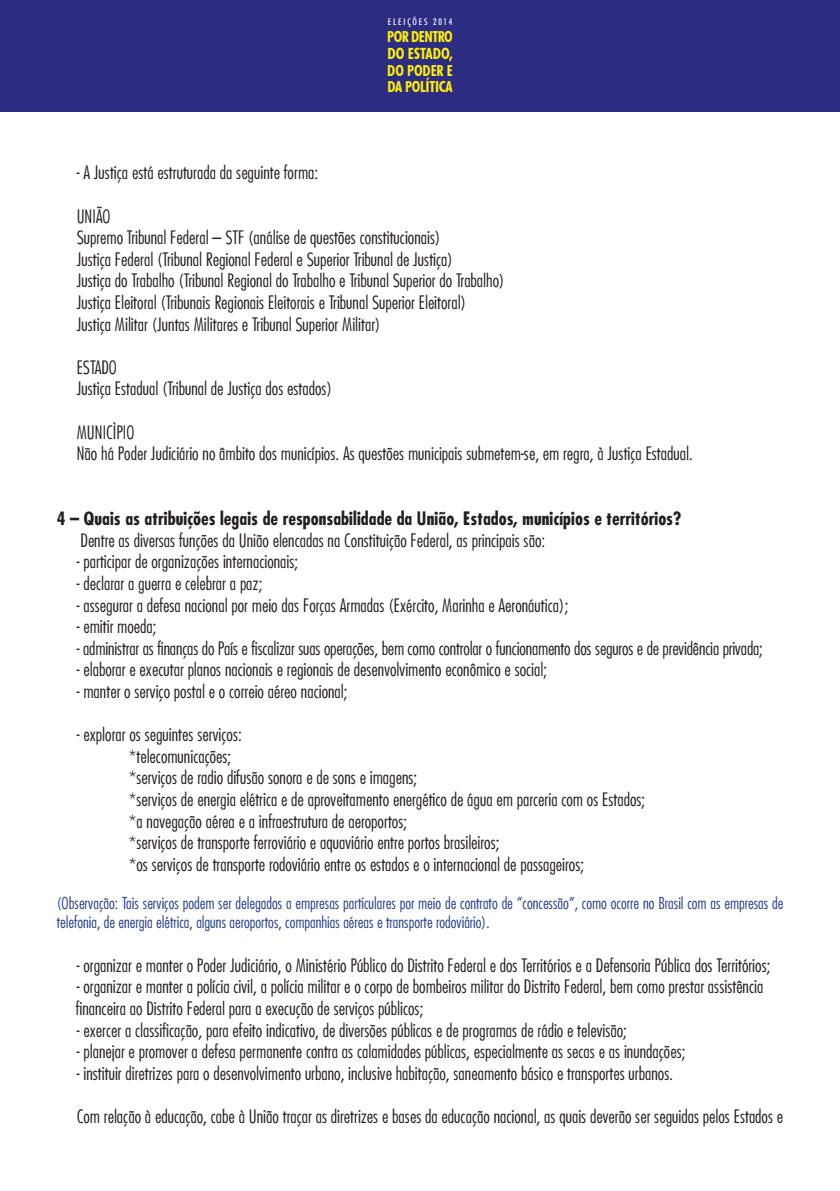
<style>
.page{position:relative;width:840px;height:1191px;background:#fff}
.page>*{position:absolute;margin:0;border:0;box-sizing:border-box;transform-origin:0 0}
.t1{font:300 condensed 18px/21.6px "Futura";letter-spacing:.005em;color:#231f20}
.t2{font:700 condensed 18px "Futura";letter-spacing:.005em;color:#231f20}
.t3{font:300 condensed 16px/19.2px "Futura";letter-spacing:.005em;color:#253f8e}
.t4{font:700 condensed 15.4px "Futura BT";color:#fff100}
.t5{font:700 condensed 15.2px "Futura BT";letter-spacing:-.015em;color:#fff100}
.t6{font:500 condensed 9.2px "Futura BT";letter-spacing:.195em;color:#fff}
</style>
<div class="page">
<div style="left:0;top:0;width:839px;height:112px;background:#2c2c82"></div>
<p class="t6" style="left:387px;top:16px;width:66px">ELEIÇÕES 2014</p>
<p class="t5" style="left:387px;top:28px;width:67px">POR DENTRO</p>
<p class="t4" style="left:387px;top:44px;width:67px">DO ESTADO,</p>
<p class="t5" style="left:387px;top:61px;width:67px">DO PODER E</p>
<p class="t5" style="left:387px;top:78px;width:67px">DA POLÍTICA</p>
<p class="t1" style="left:77px;top:162px;width:243px">- A Justiça está estruturada da seguinte forma:</p>
<p class="t1" style="left:77px;top:205px;width:34px">União</p>
<p class="t1" style="left:77px;top:226px;width:365px">Supremo Tribunal Federal – STF (análise de questões constitucionais)</p>
<p class="t1" style="left:77px;top:248px;width:377px">Justiça Federal (Tribunal Regional Federal e Superior Tribunal de Justiça)</p>
<p class="t1" style="left:77px;top:270px;width:429px">Justiça do Trabalho (Tribunal Regional do Trabalho e Tribunal Superior do Trabalho)</p>
<p class="t1" style="left:77px;top:291px;width:390px">Justiça Eleitoral (Tribunais Regionais Eleitorais e Tribunal Superior Eleitoral)</p>
<p class="t1" style="left:77px;top:313px;width:305px">Justiça Militar (Juntas Militares e Tribunal Superior Militar)</p>
<p class="t1" style="left:77px;top:356px;width:14px">Estado</p>
<p class="t1" style="left:77px;top:378px;width:257px">Justiça Estadual (Tribunal de Justiça dos estados)</p>
<p class="t1" style="left:77px;top:421px;width:57px">Mun icípio</p>
<p class="t1" style="left:77px;top:442px;width:617px">Não há Poder Judiciário no âmbito dos municípios. As questões municipais submetem-se, em regra, à Justiça Estadual.</p>
<p class="t2" style="left:57px;top:507px;width:625px">4 – Quais as atribuições legais de responsabilidade da União, Estados, municípios e territórios?</p>
<p class="t1" style="left:80px;top:529px;width:466px">Dentre as diversas funções da União elencadas na Constituição Federal, as principais são:</p>
<p class="t1" style="left:77px;top:550px;width:223px">- participar de organizações internacionais;</p>
<p class="t1" style="left:77px;top:572px;width:187px">- declarar a guerra e celebrar a paz;</p>
<p class="t1" style="left:77px;top:594px;width:493px">- assegurar a defesa nacional por meio das Forças Armadas (Exército, Marinha e Aeronáutica);</p>
<p class="t1" style="left:77px;top:615px;width:81px">- emitir moeda;</p>
<p class="t1" style="left:77px;top:637px;width:687px">- administrar as finanças do País e fiscalizar suas operações, bem como controlar o funcionamento dos seguros e de previdência privada;</p>
<p class="t1" style="left:77px;top:658px;width:471px">- elaborar e executar planos nacionais e regionais de desenvolvimento econômico e social;</p>
<p class="t1" style="left:77px;top:680px;width:272px">- manter o serviço postal e o correio aéreo nacional;</p>
<p class="t1" style="left:77px;top:723px;width:166px">- explorar os seguintes serviços:</p>
<p class="t1" style="left:129px;top:745px;width:104px">*telecomunicações;</p>
<p class="t1" style="left:129px;top:766px;width:290px">*serviços de radio difusão sonora e de sons e imagens;</p>
<p class="t1" style="left:129px;top:788px;width:517px">*serviços de energia elétrica e de aproveitamento energético de água em parceria com os Estados;</p>
<p class="t1" style="left:129px;top:810px;width:280px">*a navegação aérea e a infraestrutura de aeroportos;</p>
<p class="t1" style="left:129px;top:831px;width:372px">*serviços de transporte ferroviário e aquaviário entre portos brasileiros;</p>
<p class="t1" style="left:129px;top:853px;width:456px">*os serviços de transporte rodoviário entre os estados e o internacional de passageiros;</p>
<p class="t3" style="left:57px;top:893px;width:727px">(Observação: Tais serviços podem ser delegados a empresas particulares por meio de contrato de “concessão”, como ocorre no Brasil com as empresas de telefonia, de energia elétrica, alguns aeroportos, companhias aéreas e transporte rodoviário).</p>
<p class="t1" style="left:77px;top:954px;width:694px">- organizar e manter o Poder Judiciário, o Ministério Público do Distrito Federal e dos Territórios e a Defensoria Pública dos Territórios;</p>
<p class="t1" style="left:76px;top:975px;width:688px">- organizar e manter a polícia civil, a polícia militar e o corpo de bombeiros militar do Distrito Federal, bem como prestar assistência financeira ao Distrito Federal para a execução de serviços públicos;</p>
<p class="t1" style="left:77px;top:1018px;width:551px">- exercer a classificação, para efeito indicativo, de diversões públicas e de programas de rádio e televisão;</p>
<p class="t1" style="left:77px;top:1040px;width:610px">- planejar e promover a defesa permanente contra as calamidades públicas, especialmente as secas e as inundações;</p>
<p class="t1" style="left:77px;top:1062px;width:597px">- instituir diretrizes para o desenvolvimento urbano, inclusive habitação, saneamento básico e transportes urbanos.</p>
<p class="t1" style="left:77px;top:1105px;width:707px">Com relação à educação, cabe à União traçar as diretrizes e bases da educação nacional, as quais deverão ser seguidas pelos Estados e</p>
</div>
